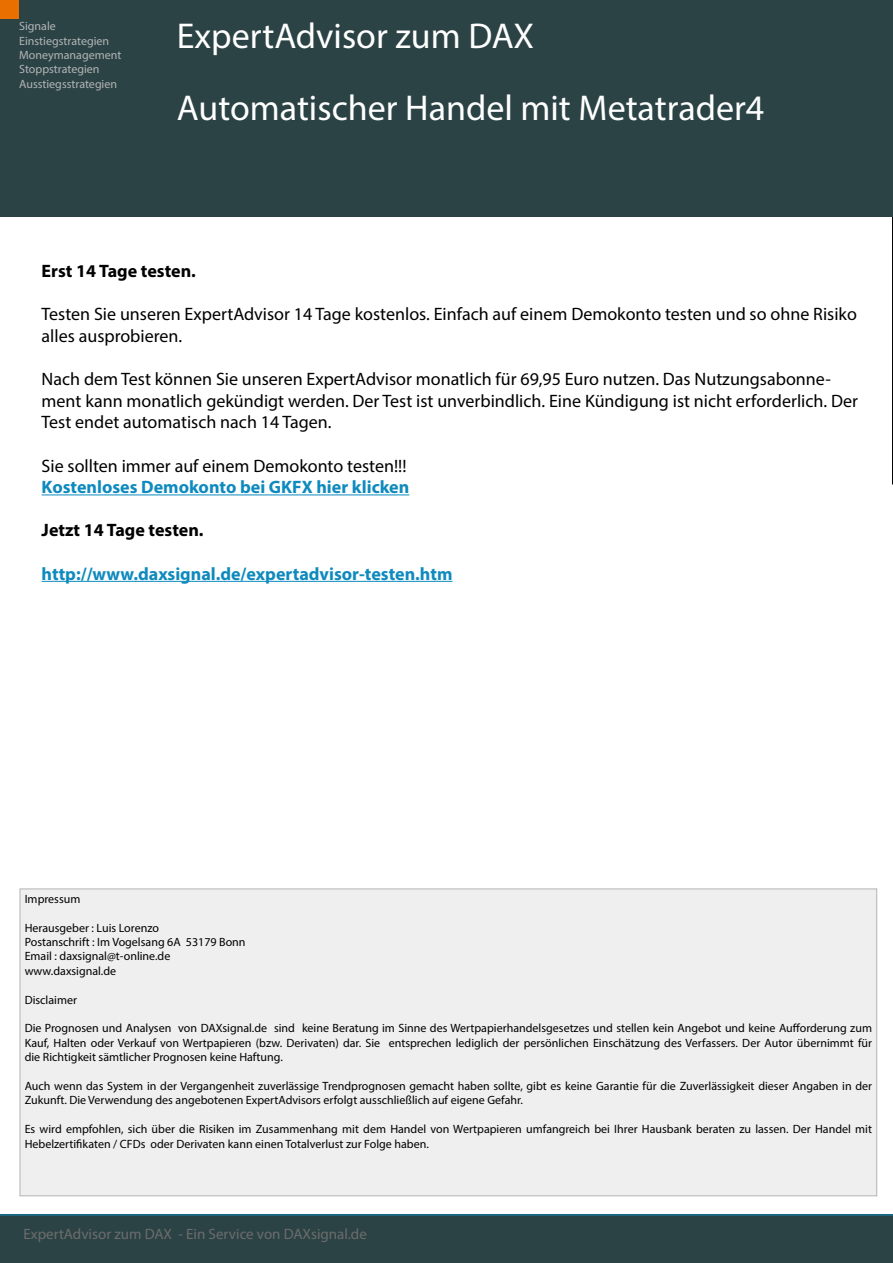
<style>
.page{position:relative;width:893px;height:1263px;background:#fff}
.page>*{position:absolute;margin:0;border:0;box-sizing:border-box;transform-origin:0 0}
.t1{font:36px/72px "Myriad Pro";color:#fff}
.t2{font:18px/21.6px "Myriad Pro";color:#000}
.t3{font:700 18px "Myriad Pro";color:#0e8abe}
.t4{font:700 18px "Myriad Pro";color:#000}
.t5{font:15px "Myriad Pro";color:#6c6c6c}
.t6{font:12px/14.4px "Myriad Pro";color:#000}
.t7{font:12px/14.4px "Myriad Pro";color:#b1b4b6}
</style>
<div class="page">
<hr style="left:892px;top:0;width:1px;height:484px;background:#000">
<div style="left:0;top:1215px;width:893px;height:48px;background:#2c4345"></div>
<div style="left:0;top:0;width:893px;height:217px;background:#2c4345"></div>
<div style="left:20px;top:889px;width:857px;height:307px;background:#efefef"></div>
<div style="left:0;top:0;width:18px;height:18px;background:#e86f00"></div>
<hr style="left:42px;top:494px;width:367px;height:1px;background:#0e8abe">
<hr style="left:42px;top:581px;width:410px;height:1px;background:#0e8abe">
<p class="t7" style="left:19px;top:19px;width:104px">Signale<br>Einstiegstrategien<br>Moneymanagement<br>Stoppstrategien<br>Ausstiegsstrategien</p>
<h1 class="t1" style="left:177px;top:-1px;width:589px">ExpertAdvisor zum DAX<br>Automatischer Handel mit Metatrader4</h1>
<h2 class="t4" style="left:42px;top:259px;width:156px">Erst 14 Tage testen.</h2>
<h2 class="t2" style="left:42px;top:303px;width:817px">Testen Sie unseren ExpertAdvisor 14 Tage kostenlos. Einfach auf einem Demokonto testen und so ohne Risiko alles ausprobieren.</h2>
<p class="t2" style="left:42px;top:368px;width:818px">Nach dem Test können Sie unseren ExpertAdvisor monatlich für 69,95 Euro nutzen. Das Nutzungsabonne&shy;ment kann monatlich gekündigt werden. Der Test ist unverbindlich. Eine Kündigung ist nicht erforderlich. Der<br>Test endet automatisch nach 14 Tagen.</p>
<h2 class="t2" style="left:42px;top:454px;width:366px">Sie sollten immer auf einem Demokonto testen!!!</h2>
<h2 class="t3" style="left:42px;top:475px;width:369px">Kostenloses Demokonto bei GKFX hier klicken</h2>
<h2 class="t4" style="left:42px;top:518px;width:164px">Jetzt 14 Tage testen.</h2>
<h2 class="t3" style="left:42px;top:562px;width:412px">http://www.daxsignal.de/expertadvisor-testen.htm</h2>
<p class="t6" style="left:25px;top:891px;width:57px">Impressum</p>
<p class="t6" style="left:25px;top:920px;width:222px">Herausgeber : Luis Lorenzo<br>Postanschrift : Im Vogelsang 6A 53179 Bonn<br>Email : daxsignal@t-online.de www.daxsignal.de</p>
<p class="t6" style="left:25px;top:992px;width:54px">Disclaimer</p>
<p class="t6" style="left:25px;top:1021px;width:849px;text-align:justify">Die Prognosen und Analysen von DAXsignal.de sind keine Beratung im Sinne des Wertpapierhandelsgesetzes und stellen kein Angebot und keine Aufforderung zum Kauf, Halten oder Verkauf von Wertpapieren (bzw. Derivaten) dar. Sie entsprechen lediglich der persönlichen Einschätzung des Verfassers. Der Autor übernimmt für die Richtigkeit sämtlicher Prognosen keine Haftung.</p>
<p class="t6" style="left:25px;top:1078px;width:849px">Auch wenn das System in der Vergangenheit zuverlässige Trendprognosen gemacht haben sollte, gibt es keine Garantie für die Zuverlässigkeit dieser Angaben in der<br>Zukunft. Die Verwendung des angebotenen ExpertAdvisors erfolgt ausschließlich auf eigene Gefahr.</p>
<p class="t6" style="left:25px;top:1122px;width:849px">Es wird empfohlen, sich über die Risiken im Zusammenhang mit dem Handel von Wertpapieren umfangreich bei Ihrer Hausbank beraten zu lassen. Der Handel mit<br>Hebelzertifikaten / CFDs oder Derivaten kann einen Totalverlust zur Folge haben.</p>
<p class="t5" style="left:23px;top:1225px;width:345px">ExpertAdvisor zum DAX - Ein Service von DAXsignal.de</p>
</div>
